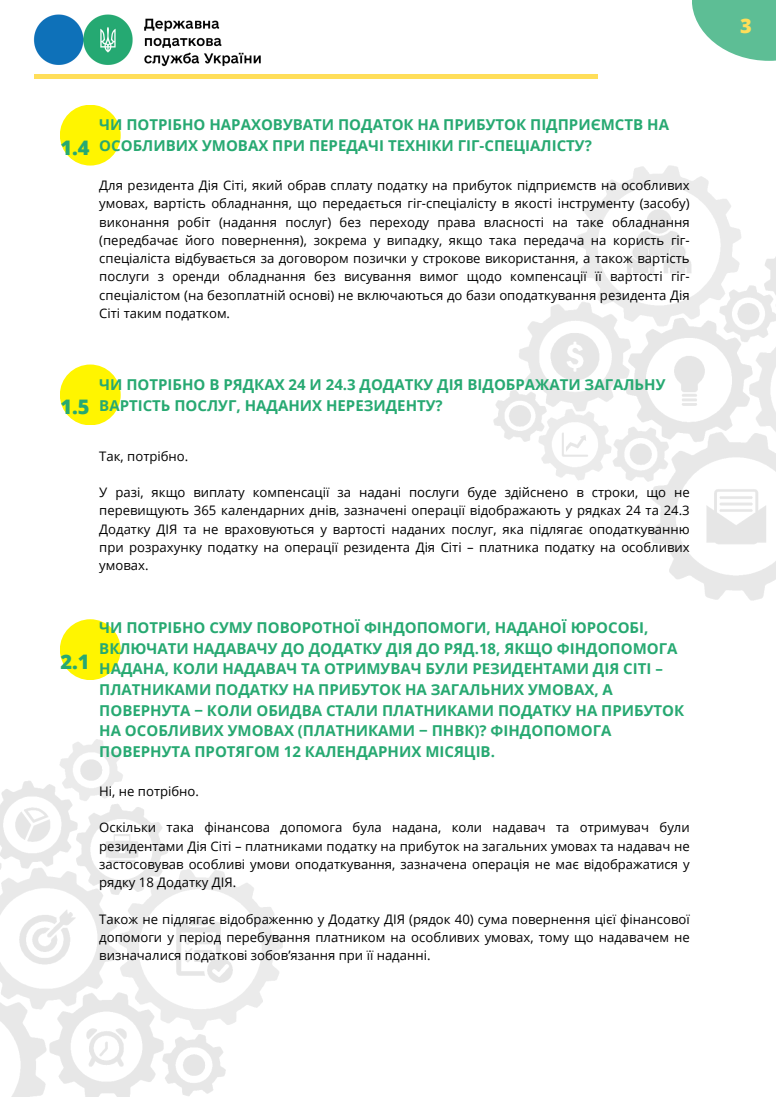
<style>
.page{position:relative;width:776px;height:1097px;background:#fff}
.page>*{position:absolute;margin:0;border:0;box-sizing:border-box;transform-origin:0 0}
.t1{font:800 20px "Open Sans";color:#27a972}
.t2{font:800 20px "Open Sans";color:#ffde59}
.t3{font:700 15px/20.6px "Open Sans";color:#27a972}
.t4{font:13.12px/18.2px "Open Sans";color:#000;text-align:justify}
.s1{font-family:"Noto Sans"}
</style>
<div class="page">
<hr style="left:282px;top:75px;width:315px;height:4px;background:#ffde59">
<hr style="left:34px;top:75px;width:315px;height:4px;background:#ffde59">
<svg style="left:692px;top:0;width:84px;height:61px;fill:#5dbe95"></svg>
<img style="left:0;top:739px;width:282px;height:358px">
<img style="left:494px;top:166px;width:282px;height:434px">
<img style="left:34px;top:14px;width:227px;height:52px">
<div style="left:60px;top:105px;width:61px;height:61px;background:#fff500;border-radius:50%"></div>
<div style="left:60px;top:364px;width:61px;height:61px;background:#fff500;border-radius:50%"></div>
<div style="left:60px;top:619px;width:61px;height:61px;background:#fff500;border-radius:50%"></div>
<h2 class="t1" style="left:60px;top:133px;width:31px">1.4</h2>
<p class="t3" style="left:99px;top:114px;width:571px">ЧИ ПОТРІБНО НАРАХОВУВАТИ ПОДАТОК НА ПРИБУТОК ПІДПРИЄМСТВ НА<br>ОСОБЛИВИХ УМОВАХ ПРИ ПЕРЕДАЧІ ТЕХНІКИ ГІГ-СПЕЦІАЛІСТУ?</p>
<h1 class="t4" style="left:99px;top:176px;width:592px">Для резидента Дія Сіті, який обрав сплату податку на прибуток підприємств на особливих умовах, вартість обладнання, що передається гіг-спеціалісту в якості інструменту (засобу) виконання робіт (надання послуг) без переходу права власності на таке обладнання (передбачає його повернення), зокрема у випадку, якщо така передача на користь гіг&shy;спеціаліста відбувається за договором позички у строкове використання, а також вартість послуги з оренди обладнання без висування вимог щодо компенсації її вартості гіг&shy;спеціалістом (на безоплатній основі) не включаються до бази оподаткування резидента Дія Сіті таким податком.</h1>
<p class="t1" style="left:60px;top:393px;width:31px">1.5</p>
<h1 class="t3" style="left:99px;top:374px;width:568px">ЧИ ПОТРІБНО В РЯДКАХ 24 И 24.3 ДОДАТКУ ДІЯ ВІДОБРАЖАТИ ЗАГАЛЬНУ<br>ВАРТІСТЬ ПОСЛУГ, НАДАНИХ НЕРЕЗИДЕНТУ?</h1>
<h2 class="t4" style="left:99px;top:446px;width:91px">Так, потрібно.</h2>
<p class="t4" style="left:99px;top:483px;width:592px">У разі, якщо виплату компенсації за надані послуги буде здійснено в строки, що не перевищують 365 календарних днів, зазначені операції відображають у рядках 24 та 24.3<br>Додатку ДІЯ та не враховуються у вартості наданих послуг, яка підлягає оподаткуванню при розрахунку податку на операції резидента Дія Сіті – платника податку на особливих умовах.</p>
<p class="t1" style="left:60px;top:648px;width:31px">2.1</p>
<h1 class="t3" style="left:99px;top:617px;width:586px">ЧИ ПОТРІБНО СУМУ ПОВОРОТНОЇ ФІНДОПОМОГИ, НАДАНОЇ ЮРОСОБІ, ВКЛЮЧАТИ НАДАВАЧУ ДО ДОДАТКУ ДІЯ ДО РЯД.18, ЯКЩО ФІНДОПОМОГА НАДАНА, КОЛИ НАДАВАЧ ТА ОТРИМУВАЧ БУЛИ РЕЗИДЕНТАМИ ДІЯ СІТІ – ПЛАТНИКАМИ ПОДАТКУ НА ПРИБУТОК НА ЗАГАЛЬНИХ УМОВАХ, А ПОВЕРНУТА <span class="s1">‒</span> КОЛИ ОБИДВА СТАЛИ ПЛАТНИКАМИ ПОДАТКУ НА ПРИБУТОК НА ОСОБЛИВИХ УМОВАХ (ПЛАТНИКАМИ <span class="s1">‒</span> ПНВК)? ФІНДОПОМОГА ПОВЕРНУТА ПРОТЯГОМ 12 КАЛЕНДАРНИХ МІСЯЦІВ.</h1>
<h2 class="t4" style="left:99px;top:782px;width:101px">Ні, не потрібно.</h2>
<p class="t4" style="left:99px;top:818px;width:592px">Оскільки така фінансова допомога була надана, коли надавач та отримувач були резидентами Дія Сіті – платниками податку на прибуток на загальних умовах та надавач не застосовував особливі умови оподаткування, зазначена операція не має відображатися у рядку 18 Додатку ДІЯ.</p>
<p class="t4" style="left:99px;top:910px;width:592px">Також не підлягає відображенню у Додатку ДІЯ (рядок 40) сума повернення цієї фінансової допомоги у період перебування платником на особливих умовах, тому що надавачем не визначалися податкові зобов’язання при її наданні.</p>
<p class="t2" style="left:740px;top:12px;width:13px">3</p>
</div>
